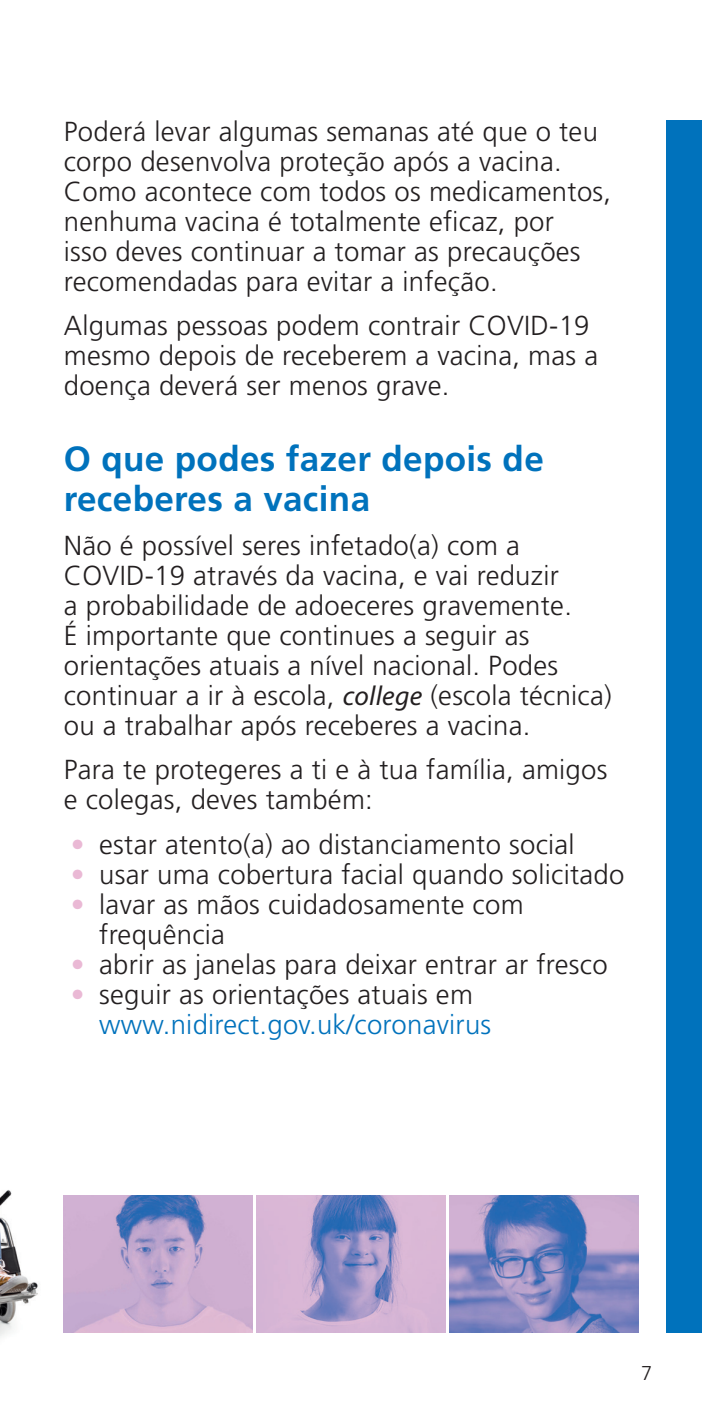
<style>
.page{position:relative;width:702px;height:1418px;background:#fff}
.page>*{position:absolute;margin:0;border:0;box-sizing:border-box;transform-origin:0 0}
.Header_NEW{font:700 35px/40px "Frutiger LT Pro";letter-spacing:.01em;color:#0072bc}
.Body_Copy{font:300 27.5px/30px "Frutiger LT Pro";letter-spacing:.01em;color:#231f20}
.t1{font:300 27.5px/30px "Frutiger LT Pro";letter-spacing:.01em;color:#0072bc}
.t2{font:300 20px "Frutiger LT Pro";color:#231f20}
.s1{font-family:"Myriad Pro";font-weight:400;font-style:italic}
.s2{color:#eab9d5}
.s3{color:#231f20}
</style>
<div class="page">
<div style="left:666px;top:120px;width:36px;height:1212px;background:#0072bc"></div>
<img style="left:257px;top:1195px;width:188px;height:137px">
<img style="left:64px;top:1195px;width:188px;height:137px">
<img style="left:0;top:1190px;width:38px;height:147px">
<img style="left:449px;top:1195px;width:189px;height:137px">
<p class="Body_Copy" style="left:64px;top:117px;width:549px">Poderá levar algumas semanas até que o teu corpo desenvolva proteção após a vacina.<br>Como acontece com todos os medicamentos, nenhuma vacina é totalmente eficaz, por<br>isso deves continuar a tomar as precauções recomendadas para evitar a infeção.</p>
<p class="Body_Copy" style="left:64px;top:311px;width:536px">Algumas pessoas podem contrair COVID-19 mesmo depois de receberem a vacina, mas a doença deverá ser menos grave.</p>
<p class="Header_NEW" style="left:64px;top:439px;width:481px">O que podes fazer depois de receberes a vacina</p>
<p class="Body_Copy" style="left:64px;top:531px;width:549px">Não é possível seres infetado(a) com a COVID-19 através da vacina, e vai reduzir<br>a probabilidade de adoeceres gravemente.<br>É importante que continues a seguir as orientações atuais a nível nacional. Podes continuar a ir à escola, <span class="s1">college</span> (escola técnica) ou a trabalhar após receberes a vacina.</p>
<p class="Body_Copy" style="left:64px;top:755px;width:545px">Para te protegeres a ti e à tua família, amigos e colegas, deves também:</p>
<p class="Body_Copy" style="left:71px;top:829px;width:505px"><span class="s2">•</span> estar atento(a) ao distanciamento social</p>
<p class="Body_Copy" style="left:71px;top:859px;width:555px"><span class="s2">•</span> usar uma cobertura facial quando solicitado</p>
<p class="Body_Copy" style="left:99px;top:889px;width:426px;text-indent:-28px"><span class="s2">•</span> lavar as mãos cuidadosamente com frequência</p>
<p class="Body_Copy" style="left:71px;top:949px;width:538px"><span class="s2">•</span> abrir as janelas para deixar entrar ar fresco</p>
<p class="t1" style="left:99px;top:979px;width:393px;text-indent:-28px"><span class="s2">•</span> <span class="s3">seguir as orientações atuais em </span>www.nidirect.gov.uk/coronavirus</p>
<p class="t2" style="left:641px;top:1361px;width:13px">7</p>
</div>
